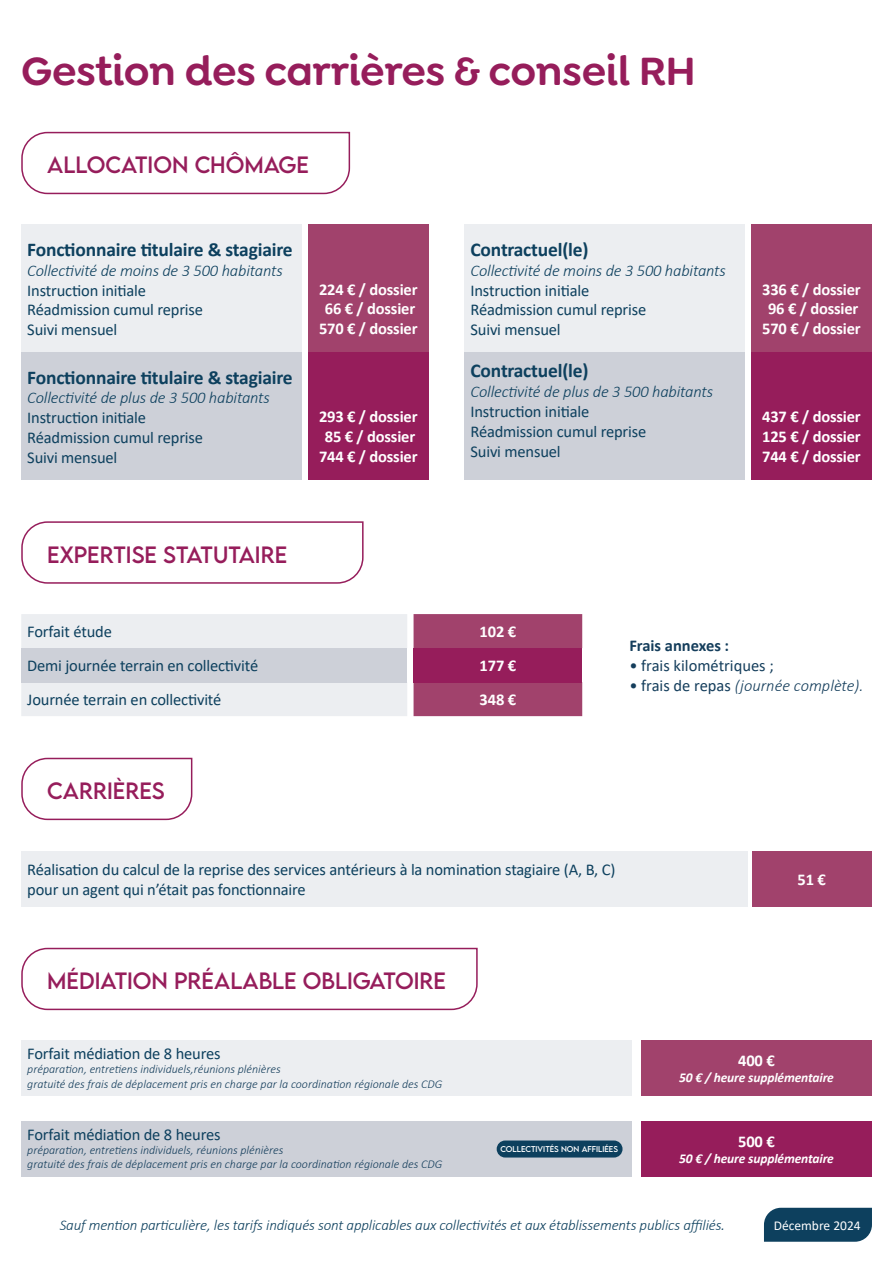
<style>
.page{position:relative;width:893px;height:1263px;background:#fff}
.page>*{position:absolute;margin:0;border:0;box-sizing:border-box;transform-origin:0 0}
.t1{font:600 42px "Goldplay Alt";letter-spacing:-.01em;color:#961d5b}
.t2{font:21px "LEMONMILK";color:#961d5b}
.t3{font:700 19.5px "Calibri";letter-spacing:-.01em;color:#0d405e}
.t4{font:16.5px "Calibri";letter-spacing:-.01em;color:#0d405e}
.t5{font:700 16.5px "Calibri";letter-spacing:-.01em;color:#fff}
.t6{font:italic 300 16.5px "Calibri";letter-spacing:-.01em;color:#0d405e}
.t7{font:italic 300 16.5px "Calibri";color:#153e5c}
.t8{font:16.5px "Calibri";color:#153e5c}
.t9{font:700 16.5px "Calibri";color:#153e5c}
.t10{font:italic 300 15px "Calibri";letter-spacing:-.01em;color:#0d405e}
.t11{font:italic 700 13.5px "Calibri";letter-spacing:-.01em;color:#fff}
.t12{font:13.5px "Calibri";color:#fff}
.t13{font:italic 300 12px "Calibri";color:#153e5c}
.t14{font:7.5px "LEMONMILK";color:#fff}
.s1{font-weight:400;font-style:normal}
.s2{font-size:16.5px}
</style>
<div class="page">
<svg style="left:21px;top:131px;width:330px;height:64px"></svg>
<div style="left:21px;top:225px;width:281px;height:127px;background:#eceef1"></div>
<div style="left:308px;top:225px;width:120px;height:127px;background:#a1426c"></div>
<div style="left:21px;top:352px;width:281px;height:128px;background:#cdd0d8"></div>
<div style="left:308px;top:352px;width:120px;height:128px;background:#961d5b"></div>
<div style="left:464px;top:225px;width:281px;height:127px;background:#eceef1"></div>
<div style="left:751px;top:225px;width:121px;height:127px;background:#a1426c"></div>
<div style="left:464px;top:352px;width:281px;height:128px;background:#cdd0d8"></div>
<div style="left:751px;top:352px;width:121px;height:128px;background:#961d5b"></div>
<svg style="left:21px;top:521px;width:343px;height:63px"></svg>
<div style="left:21px;top:614px;width:386px;height:102px;background:#eceef1"></div>
<div style="left:414px;top:614px;width:168px;height:102px;background:#a1426c"></div>
<div style="left:21px;top:648px;width:386px;height:34px;background:#cdd0d8"></div>
<div style="left:414px;top:648px;width:168px;height:34px;background:#961d5b"></div>
<svg style="left:21px;top:757px;width:172px;height:64px"></svg>
<div style="left:21px;top:851px;width:726px;height:55px;background:#eceef1"></div>
<div style="left:752px;top:851px;width:119px;height:55px;background:#a1426c"></div>
<svg style="left:21px;top:947px;width:457px;height:64px"></svg>
<div style="left:21px;top:1040px;width:611px;height:55px;background:#eceef1"></div>
<div style="left:641px;top:1040px;width:231px;height:55px;background:#a1426c"></div>
<div style="left:21px;top:1121px;width:611px;height:55px;background:#cdd0d8"></div>
<div style="left:641px;top:1121px;width:231px;height:55px;background:#961d5b"></div>
<div style="left:497px;top:1140px;width:125px;height:17px;background:#0d405e;border-radius:9px"></div>
<div style="left:764px;top:1208px;width:108px;height:34px;background:#0d405e"></div>
<p class="t1" style="left:21px;top:45px;width:676px">Gestion des carrières &amp; conseil RH</p>
<p class="t2" style="left:47px;top:151px;width:263px">ALLOCATION CHÔMAGE</p>
<p class="t3" style="left:27px;top:236px;width:267px">Fonctionnaire titulaire &amp; stagiaire</p>
<p class="t6" style="left:27px;top:260px;width:257px">Collectivité de moins de 3 500 habitants</p>
<p class="t4" style="left:27px;top:279px;width:120px">Instruction initiale</p>
<p class="t4" style="left:27px;top:299px;width:177px">Réadmission cumul reprise</p>
<p class="t4" style="left:27px;top:318px;width:92px">Suivi mensuel</p>
<p class="t3" style="left:27px;top:363px;width:267px">Fonctionnaire titulaire &amp; stagiaire</p>
<p class="t6" style="left:27px;top:388px;width:244px">Collectivité de plus de 3 500 habitants</p>
<p class="t4" style="left:27px;top:406px;width:120px">Instruction initiale</p>
<p class="t4" style="left:27px;top:426px;width:177px">Réadmission cumul reprise</p>
<p class="t4" style="left:27px;top:446px;width:92px">Suivi mensuel</p>
<p class="t5" style="left:319px;top:277px;width:100px">224 € / dossier</p>
<p class="t5" style="left:325px;top:297px;width:92px">66 € / dossier</p>
<p class="t5" style="left:319px;top:317px;width:100px">570 € / dossier</p>
<p class="t5" style="left:319px;top:405px;width:100px">293 € / dossier</p>
<p class="t5" style="left:325px;top:425px;width:92px">85 € / dossier</p>
<p class="t5" style="left:319px;top:445px;width:100px">744 € / dossier</p>
<p class="t2" style="left:47px;top:541px;width:242px">EXPERTISE STATUTAIRE</p>
<p class="t3" style="left:470px;top:236px;width:120px">Contractuel(le)</p>
<p class="t6" style="left:470px;top:260px;width:257px">Collectivité de moins de 3 500 habitants</p>
<p class="t4" style="left:470px;top:279px;width:120px">Instruction initiale</p>
<p class="t4" style="left:470px;top:299px;width:177px">Réadmission cumul reprise</p>
<p class="t4" style="left:470px;top:318px;width:92px">Suivi mensuel</p>
<p class="t3" style="left:470px;top:357px;width:120px">Contractuel(le)</p>
<p class="t6" style="left:470px;top:381px;width:244px">Collectivité de plus de 3 500 habitants</p>
<p class="t4" style="left:470px;top:400px;width:120px">Instruction initiale</p>
<p class="t4" style="left:470px;top:420px;width:177px">Réadmission cumul reprise</p>
<p class="t4" style="left:470px;top:440px;width:92px">Suivi mensuel</p>
<p class="t5" style="left:762px;top:277px;width:100px">336 € / dossier</p>
<p class="t5" style="left:768px;top:297px;width:92px">96 € / dossier</p>
<p class="t5" style="left:762px;top:317px;width:100px">570 € / dossier</p>
<p class="t5" style="left:762px;top:405px;width:100px">437 € / dossier</p>
<p class="t5" style="left:762px;top:425px;width:100px">125 € / dossier</p>
<p class="t5" style="left:762px;top:445px;width:100px">744 € / dossier</p>
<p class="t4" style="left:27px;top:620px;width:86px">Forfait étude</p>
<p class="t5" style="left:480px;top:620px;width:38px">102 €</p>
<p class="t4" style="left:27px;top:654px;width:233px">Demi journée terrain en collectivité</p>
<p class="t5" style="left:480px;top:654px;width:38px">177 €</p>
<p class="t4" style="left:27px;top:688px;width:196px">Journée terrain en collectivité</p>
<p class="t5" style="left:480px;top:688px;width:38px">348 €</p>
<p class="t9" style="left:629px;top:634px;width:101px">Frais annexes :</p>
<p class="t8" style="left:629px;top:654px;width:146px">• frais kilométriques ;</p>
<p class="t7" style="left:629px;top:675px;width:236px"><span class="s1">• frais de repas</span> (journée complète).</p>
<p class="t2" style="left:47px;top:777px;width:119px">CARRIÈRES</p>
<p class="t4" style="left:27px;top:858px;width:590px">Réalisation du calcul de la reprise des services antérieurs à la nomination stagiaire (A, B, C)</p>
<p class="t4" style="left:27px;top:878px;width:280px">pour un agent qui n’était pas fonctionnaire</p>
<p class="t2" style="left:47px;top:967px;width:400px">MÉDIATION PRÉALABLE OBLIGATOIRE</p>
<p class="t4" style="left:27px;top:1042px;width:195px">Forfait médiation de 8 heures</p>
<p class="t13" style="left:27px;top:1062px;width:255px">préparation, entretiens individuels,réunions plénières</p>
<p class="t13" style="left:27px;top:1076px;width:416px">gratuité des frais de déplacement pris en charge par la coordination régionale des CDG</p>
<p class="t4" style="left:27px;top:1123px;width:195px">Forfait médiation de 8 heures</p>
<p class="t13" style="left:27px;top:1142px;width:258px">préparation, entretiens individuels, réunions plénières</p>
<p class="t13" style="left:27px;top:1157px;width:416px">gratuité des frais de déplacement pris en charge par la coordination régionale des CDG</p>
<p class="t14" style="left:501px;top:1144px;width:119px">COLLECTIVITÉS NON AFFILIÉES</p>
<p class="t5" style="left:797px;top:867px;width:30px">51 €</p>
<p class="t5" style="left:738px;top:1049px;width:38px">400 €</p>
<p class="t11" style="left:679px;top:1068px;width:156px">50 € / heure supplémentaire</p>
<p class="t5" style="left:738px;top:1129px;width:38px">500 €</p>
<p class="t11" style="left:679px;top:1149px;width:156px">50 € / heure supplémentaire</p>
<p class="t10" style="left:60px;top:1216px;width:667px">Sauf mention particulière, les tarifs indiqués sont applicables aux collectivités et aux établissements publics affiliés<span class="s2">.</span></p>
<p class="t12" style="left:774px;top:1216px;width:89px">Décembre 2024</p>
</div>
